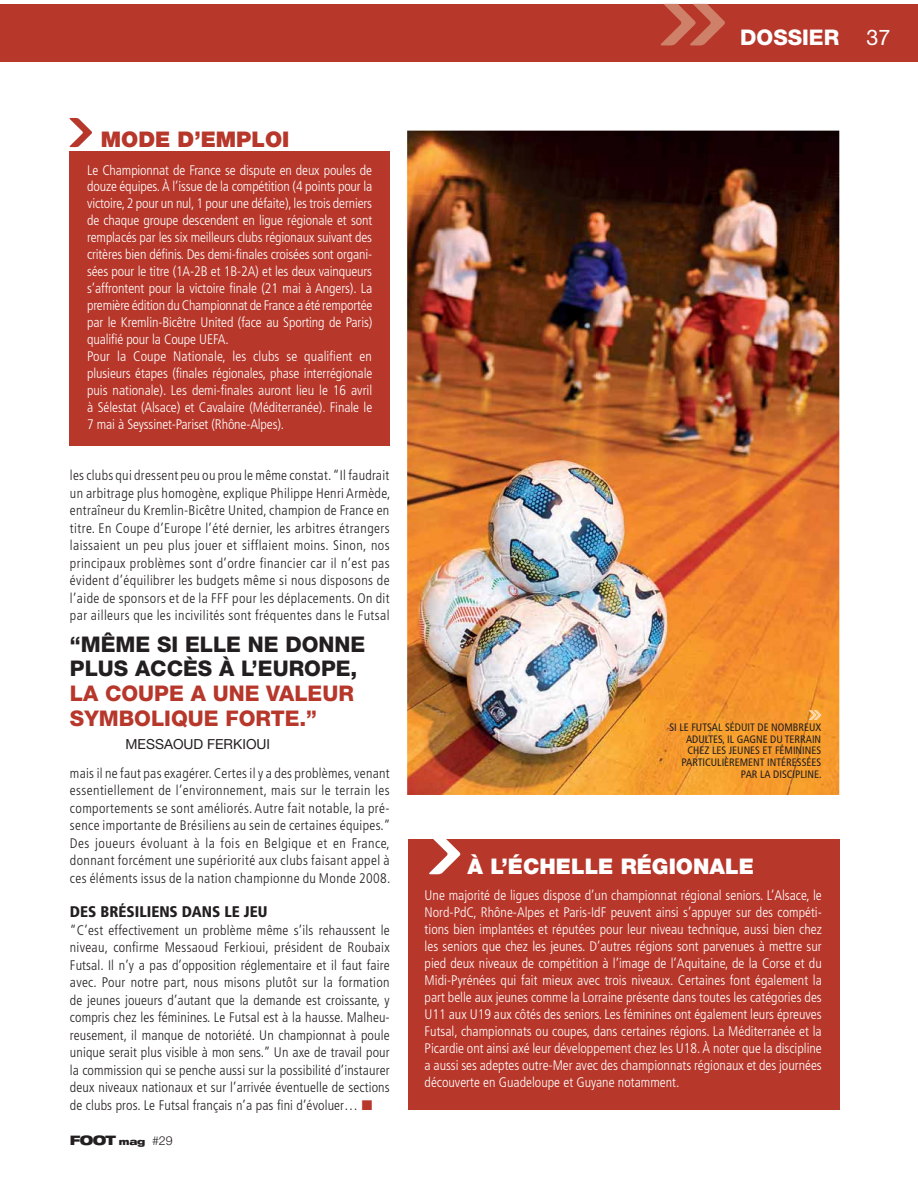
<style>
.page{position:relative;width:918px;height:1188px;background:#fff}
.page>*{position:absolute;margin:0;border:0;box-sizing:border-box;transform-origin:0 0}
.t1{font:800 21.6px/24.8px "Helvetica Neue";color:#231f20}
.t2{font:800 21.6px/24.8px "Helvetica Neue";color:#b7372b}
.t3{font:900 21.6px "Helvetica Neue";color:#fff}
.t4{font:900 21.6px "Helvetica Neue";color:#b7372b}
.t5{font:800 21.6px "Helvetica Neue";color:#fff}
.t6{font:21.6px "Helvetica Neue";color:#fff}
.t7{font:900 condensed 15.45px "Frutiger";color:#231f20}
.t8{font:300 condensed 13.95px/17px "Frutiger";letter-spacing:-.01em;color:#fff;text-align:justify}
.t9{font:300 condensed 13.95px/17.5px "Frutiger";letter-spacing:.025em;color:#231f20;text-align:justify}
.t10{font:13.95px "Helvetica Neue";color:#231f20}
.t11{font:900 expanded 13.05px "Helvetica Neue";color:#231f20}
.t12{font:condensed 10.8px/11.6px "Frutiger";color:#231f20;text-align:right}
.s1{font-size:9.3px}
.s2{font-weight:300;font-stretch:normal;font-size:12.3px}
</style>
<div class="page">
<img style="left:407px;top:131px;width:432px;height:664px">
<div style="left:0;top:4px;width:918px;height:58px;background:#b7372b"></div>
<svg style="left:660px;top:4px;width:65px;height:41px"></svg>
<div style="left:408px;top:839px;width:431px;height:271px;background:#b7372b"></div>
<svg style="left:429px;top:839px;width:32px;height:35px"></svg>
<div style="left:70px;top:151px;width:320px;height:294px;background:#b7372b"></div>
<svg style="left:69px;top:118px;width:23px;height:29px"></svg>
<svg style="left:809px;top:710px;width:12px;height:10px"></svg>
<h1 class="t4" style="left:101px;top:132px;width:190px">MODE D’EMPLOI</h1>
<p class="t8" style="left:87px;top:162px;width:287px;text-align:left">Le Championnat de France se dispute en deux poules de douze équipes. À l’issue de la compétition (4 points pour la victoire, 2 pour un nul, 1 pour une défaite), les trois derniers de chaque groupe descendent en ligue régionale et sont remplacés par les six meilleurs clubs régionaux suivant des critères bien définis. Des demi-finales croisées sont organi&shy;sées pour le titre (1A-2B et 1B-2A) et les deux vainqueurs s’affrontent pour la victoire finale (21 mai à Angers). La première édition du Championnat de France a été remportée par le Kremlin-Bicêtre United (face au Sporting de Paris) qualifié pour la Coupe UEFA.<br>Pour la Coupe Nationale, les clubs se qualifient en plusieurs étapes (finales régionales, phase interrégionale puis nationale). Les demi-finales auront lieu le 16 avril à Sélestat (Alsace) et Cavalaire (Méditerranée). Finale le 7 mai à Seyssinet-Pariset (Rhône-Alpes).</p>
<p class="t9" style="left:70px;top:468px;width:322px">les clubs qui dressent peu ou prou le même constat. “Il faudrait un arbitrage plus homogène, explique Philippe Henri Armède, entraîneur du Kremlin-Bicêtre United, champion de France en titre. En Coupe d’Europe l’été dernier, les arbitres étrangers laissaient un peu plus jouer et sifflaient moins. Sinon, nos principaux problèmes sont d’ordre financier car il n’est pas évident d’équilibrer les budgets même si nous disposons de l’aide de sponsors et de la FFF pour les déplacements. On dit par ailleurs que les incivilités sont fréquentes dans le Futsal</p>
<h1 class="t1" style="left:70px;top:634px;width:297px">“MÊME SI ELLE NE DONNE<br>PLUS ACCÈS À L’EUROPE,</h1>
<h1 class="t2" style="left:70px;top:683px;width:286px">LA COUPE A UNE VALEUR<br>SYMBOLIQUE FORTE.”</h1>
<p class="t10" style="left:125px;top:739px;width:146px">MESSAOUD FERKIOUI</p>
<p class="t9" style="left:70px;top:765px;width:322px">mais il ne faut pas exagérer. Certes il y a des problèmes, venant essentiellement de l’environnement, mais sur le terrain les comportements se sont améliorés. Autre fait notable, la pré&shy;sence importante de Brésiliens au sein de certaines équipes.” Des joueurs évoluant à la fois en Belgique et en France, donnant forcément une supériorité aux clubs faisant appel à ces éléments issus de la nation championne du Monde 2008.</p>
<p class="t7" style="left:70px;top:906px;width:199px">DES BRÉSILIENS DANS LE JEU</p>
<p class="t9" style="left:70px;top:922px;width:321px">“C’est effectivement un problème même s’ils rehaussent le niveau, confirme Messaoud Ferkioui, président de Roubaix Futsal. Il n’y a pas d’opposition réglementaire et il faut faire avec. Pour notre part, nous misons plutôt sur la formation de jeunes joueurs d’autant que la demande est croissante, y compris chez les féminines. Le Futsal est à la hausse. Malheu&shy;reusement, il manque de notoriété. Un championnat à poule unique serait plus visible à mon sens.” Un axe de travail pour la commission qui se penche aussi sur la possibilité d’instaurer deux niveaux nationaux et sur l’arrivée éventuelle de sections de clubs pros. Le Futsal français n’a pas fini d’évoluer…</p>
<p class="t11" style="left:70px;top:1136px;width:104px">FOOT <span class="s1">mag</span> <span class="s2">#29</span></p>
<h1 class="t5" style="left:740px;top:30px;width:101px">DOSSIER</h1>
<h1 class="t6" style="left:866px;top:30px;width:26px">37</h1>
<p class="t12" style="left:669px;top:723px;width:154px">SI LE FUTSAL SÉDUIT DE NOMBREUX<br>ADULTES, IL GAGNE DU TERRAIN<br>CHEZ LES JEUNES ET FÉMININES<br>PARTICULIÈREMENT INTÉRESSÉES<br>PAR LA DISCIPLINE.</p>
<h1 class="t3" style="left:468px;top:859px;width:288px">À L’ÉCHELLE RÉGIONALE</h1>
<p class="t8" style="left:425px;top:888px;width:399px">Une majorité de ligues dispose d’un championnat régional seniors. L’Alsace, le Nord-PdC, Rhône-Alpes et Paris-IdF peuvent ainsi s’appuyer sur des compéti&shy;tions bien implantées et réputées pour leur niveau technique, aussi bien chez les seniors que chez les jeunes. D’autres régions sont parvenues à mettre sur pied deux niveaux de compétition à l’image de l’Aquitaine, de la Corse et du Midi-Pyrénées qui fait mieux avec trois niveaux. Certaines font également la part belle aux jeunes comme la Lorraine présente dans toutes les catégories des U11 aux U19 aux côtés des seniors. Les féminines ont également leurs épreuves Futsal, championnats ou coupes, dans certaines régions. La Méditerranée et la Picardie ont ainsi axé leur développement chez les U18. À noter que la discipline a aussi ses adeptes outre-Mer avec des championnats régionaux et des journées découverte en Guadeloupe et Guyane notamment.</p>
</div>
